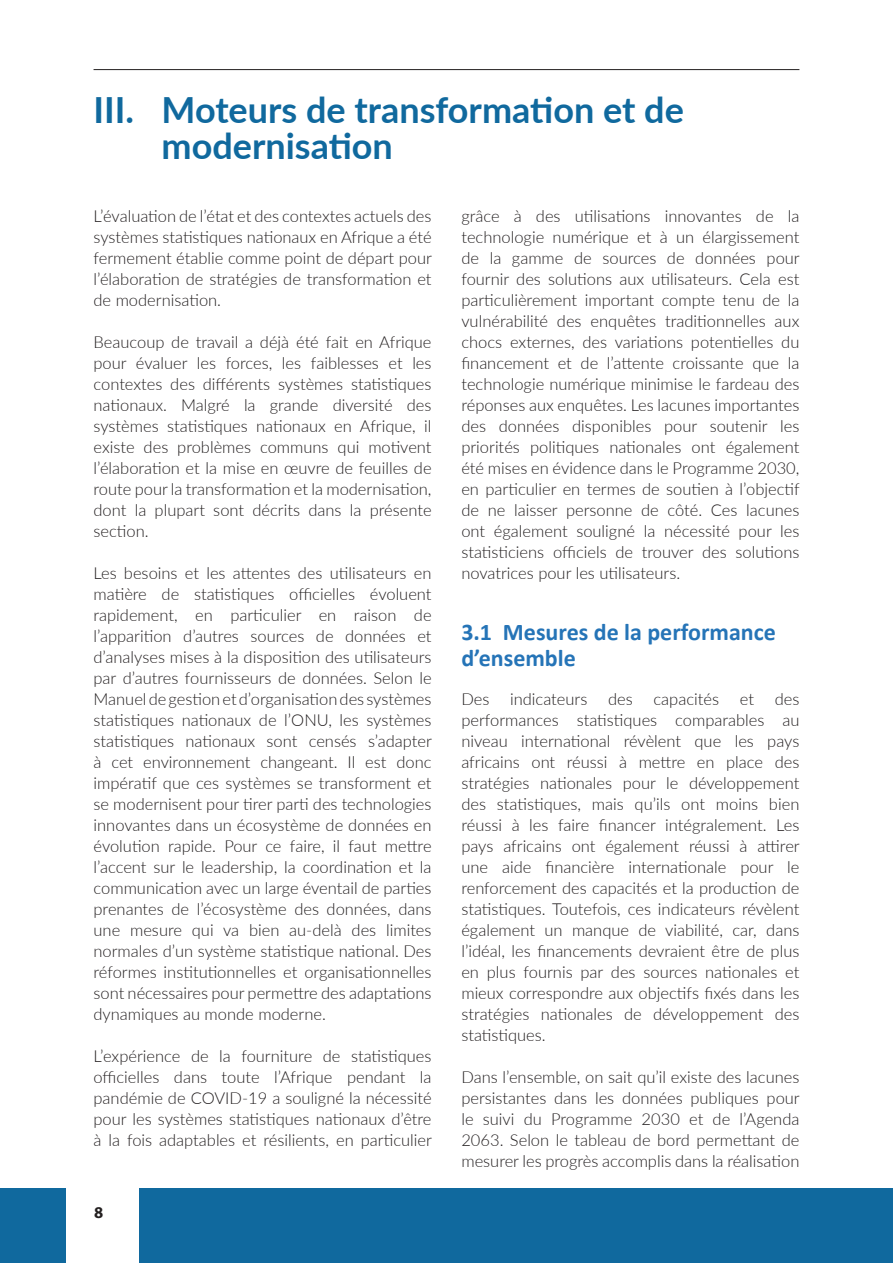
<style>
.page{position:relative;width:893px;height:1263px;background:#fff}
.page>*{position:absolute;margin:0;border:0;box-sizing:border-box;transform-origin:0 0}
.t1{font:700 36px/36px "Lato";color:#10699e}
.t2{font:700 24px/26px "Calibri";color:#2574b7}
.t3{font:300 16.5px/21px "Lato";color:#231f20;text-align:justify}
.t4{font:700 16.5px "Myriad Pro";color:#231f20}
</style>
<div class="page">
<hr style="left:94px;top:69px;width:705px;height:1px;background:#231f20">
<div style="left:0;top:1188px;width:893px;height:75px;background:#10699e"></div>
<div style="left:66px;top:1169px;width:72px;height:94px;background:#fff"></div>
<h1 class="t1" style="left:162px;top:90px;width:524px;text-indent:-68px">III. Moteurs de transformation et de modernisation</h1>
<p class="t3" style="left:94px;top:205px;width:340px">L’évaluation de l’état et des contextes actuels des systèmes statistiques nationaux en Afrique a été fermement établie comme point de départ pour l’élaboration de stratégies de transformation et de modernisation.</p>
<p class="t3" style="left:94px;top:331px;width:340px">Beaucoup de travail a déjà été fait en Afrique pour évaluer les forces, les faiblesses et les contextes des différents systèmes statistiques nationaux. Malgré la grande diversité des systèmes statistiques nationaux en Afrique, il existe des problèmes communs qui motivent l’élaboration et la mise en œuvre de feuilles de route pour la transformation et la modernisation, dont la plupart sont décrits dans la présente section.</p>
<p class="t3" style="left:94px;top:562px;width:340px">Les besoins et les attentes des utilisateurs en matière de statistiques officielles évoluent rapidement, en particulier en raison de l’apparition d’autres sources de données et d’analyses mises à la disposition des utilisateurs par d’autres fournisseurs de données. Selon le Manuel de gestion et d’organisation des systèmes statistiques nationaux de l’ONU, les systèmes statistiques nationaux sont censés s’adapter à cet environnement changeant. Il est donc impératif que ces systèmes se transforment et se modernisent pour tirer parti des technologies innovantes dans un écosystème de données en évolution rapide. Pour ce faire, il faut mettre l’accent sur le leadership, la coordination et la communication avec un large éventail de parties prenantes de l’écosystème des données, dans une mesure qui va bien au-delà des limites normales d’un système statistique national. Des réformes institutionnelles et organisationnelles sont nécessaires pour permettre des adaptations dynamiques au monde moderne.</p>
<p class="t3" style="left:94px;top:1045px;width:340px">L’expérience de la fourniture de statistiques officielles dans toute l’Afrique pendant la pandémie de COVID-19 a souligné la nécessité pour les systèmes statistiques nationaux d’être à la fois adaptables et résilients, en particulier</p>
<p class="t4" style="left:94px;top:1202px;width:11px">8</p>
<p class="t3" style="left:461px;top:205px;width:340px">grâce à des utilisations innovantes de la technologie numérique et à un élargissement de la gamme de sources de données pour fournir des solutions aux utilisateurs. Cela est particulièrement important compte tenu de la vulnérabilité des enquêtes traditionnelles aux chocs externes, des variations potentielles du financement et de l’attente croissante que la technologie numérique minimise le fardeau des réponses aux enquêtes. Les lacunes importantes des données disponibles pour soutenir les priorités politiques nationales ont également été mises en évidence dans le Programme 2030, en particulier en termes de soutien à l’objectif de ne laisser personne de côté. Ces lacunes ont également souligné la nécessité pour les statisticiens officiels de trouver des solutions novatrices pour les utilisateurs.</p>
<h2 class="t2" style="left:461px;top:618px;width:316px">3.1 Mesures de la performance d’ensemble</h2>
<p class="t3" style="left:461px;top:688px;width:30px">Des</p>
<p class="t3" style="left:510px;top:688px;width:79px">indicateurs</p>
<p class="t3" style="left:608px;top:688px;width:26px">des</p>
<p class="t3" style="left:653px;top:688px;width:67px">capacités</p>
<p class="t3" style="left:740px;top:688px;width:16px">et</p>
<p class="t3" style="left:461px;top:688px;width:340px;text-indent:313px">des performances statistiques comparables au niveau international révèlent que les pays africains ont réussi à mettre en place des stratégies nationales pour le développement des statistiques, mais qu’ils ont moins bien réussi à les faire financer intégralement. Les pays africains ont également réussi à attirer une aide financière internationale pour le renforcement des capacités et la production de statistiques. Toutefois, ces indicateurs révèlent également un manque de viabilité, car, dans l’idéal, les financements devraient être de plus en plus fournis par des sources nationales et mieux correspondre aux objectifs fixés dans les stratégies nationales de développement des statistiques.</p>
<p class="t3" style="left:461px;top:1066px;width:340px">Dans l’ensemble, on sait qu’il existe des lacunes persistantes dans les données publiques pour le suivi du Programme 2030 et de l’Agenda 2063. Selon le tableau de bord permettant de mesurer les progrès accomplis dans la réalisation</p>
</div>
